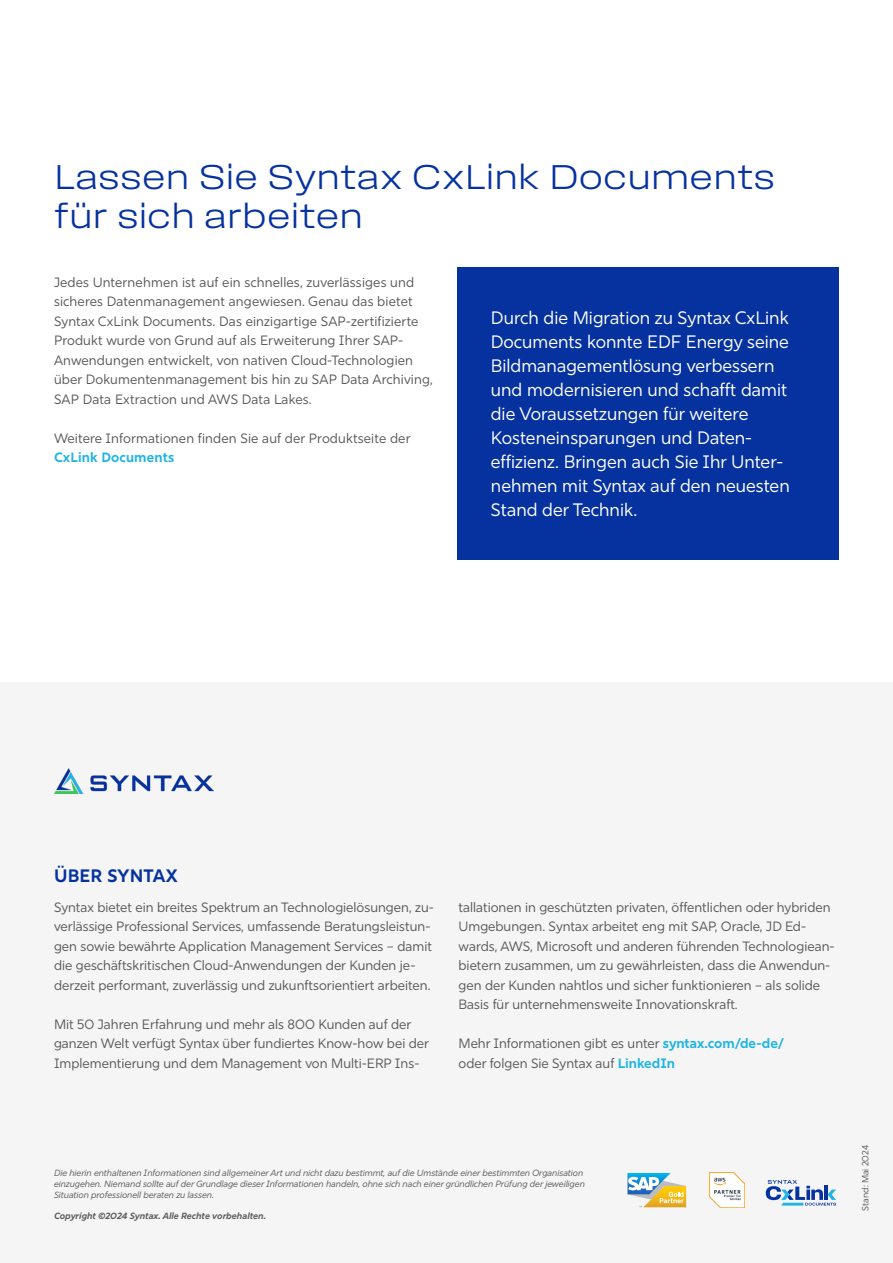
<style>
.page{position:relative;width:893px;height:1263px;background:#fff}
.page>*{position:absolute;margin:0;border:0;box-sizing:border-box;transform-origin:0 0}
.t1{font:36px/39px "Field Gothic No.71 Light Wide";color:#0632a0}
.t2{font:18px/24px "Rig Sans";color:#fff}
.t3{font:700 18px "Rig Sans";letter-spacing:.01em;color:#0632a0}
.t4{font:13.5px/19.5px "Rig Sans";color:#58595b}
.t5{font:italic 9px/10.8px "Rig Sans";letter-spacing:-.005em;color:#58595b}
.t6{font:italic 700 9px "Rig Sans";color:#58595b}
.t7{font:9px "Rig Sans";color:#58595b}
.s1{font-weight:700;color:#1eb4e6}
</style>
<div class="page">
<div style="left:458px;top:267px;width:381px;height:293px;background:#0632a0"></div>
<div style="left:0;top:682px;width:893px;height:581px;background:#f5f5f5"></div>
<img style="left:54px;top:768px;width:160px;height:26px">
<svg style="left:628px;top:1173px;width:58px;height:34px"></svg>
<img style="left:709px;top:1172px;width:35px;height:36px">
<svg style="left:766px;top:1180px;width:70px;height:25px"></svg>
<p class="t1" style="left:54px;top:157px;width:723px">Lassen Sie Syntax CxLink Documents für sich arbeiten</p>
<p class="t4" style="left:54px;top:272px;width:381px">Jedes Unternehmen ist auf ein schnelles, zuverlässiges und sicheres Datenmanagement angewiesen. Genau das bietet Syntax CxLink Documents. Das einzigartige SAP-zertifizierte Produkt wurde von Grund auf als Erweiterung Ihrer SAP-Anwendungen entwickelt, von nativen Cloud-Technologien über Dokumentenmanagement bis hin zu SAP Data Archiving, SAP Data Extraction und AWS Data Lakes.</p>
<p class="t4" style="left:54px;top:428px;width:358px">Weitere Informationen finden Sie auf der Produktseite der<br><span class="s1">CxLink Documents</span></p>
<p class="t2" style="left:491px;top:305px;width:300px">Durch die Migration zu Syntax CxLink Documents konnte EDF Energy seine Bildmanagementlösung verbessern und modernisieren und schafft damit die Voraussetzungen für weitere Kosteneinsparungen und Daten&shy;effizienz. Bringen auch Sie Ihr Unter&shy;nehmen mit Syntax auf den neuesten Stand der Technik.</p>
<p class="t3" style="left:54px;top:865px;width:125px">ÜBER SYNTAX</p>
<p class="t4" style="left:54px;top:897px;width:381px">Syntax bietet ein breites Spektrum an Technologielösungen, zu&shy;verlässige Professional Services, umfassende Beratungsleistun&shy;gen sowie bewährte Application Management Services – damit die geschäftskritischen Cloud-Anwendungen der Kunden je&shy;derzeit performant, zuverlässig und zukunftsorientiert arbeiten.</p>
<p class="t4" style="left:54px;top:1014px;width:377px">Mit 50 Jahren Erfahrung und mehr als 800 Kunden auf der ganzen Welt verfügt Syntax über fundiertes Know-how bei der<br>Implementierung und dem Management von Multi-ERP Ins-</p>
<p class="t4" style="left:459px;top:897px;width:378px">tallationen in geschützten privaten, öffentlichen oder hybriden Umgebungen. Syntax arbeitet eng mit SAP, Oracle, JD Ed&shy;wards, AWS, Microsoft und anderen führenden Technologiean&shy;bietern zusammen, um zu gewährleisten, dass die Anwendun&shy;gen der Kunden nahtlos und sicher funktionieren – als solide Basis für unternehmensweite Innovationskraft.</p>
<p class="t4" style="left:459px;top:1034px;width:327px">Mehr Informationen gibt es unter <span class="s1">syntax.com/de-de/</span></p>
<p class="t4" style="left:459px;top:1053px;width:218px">oder folgen Sie Syntax auf <span class="s1">LinkedIn</span></p>
<p class="t5" style="left:54px;top:1167px;width:532px">Die hierin enthaltenen Informationen sind allgemeiner Art und nicht dazu bestimmt, auf die Umstände einer bestimmten Organisation einzugehen. Niemand sollte auf der Grundlage dieser Informationen handeln, ohne sich nach einer gründlichen Prüfung der jeweiligen<br>Situation professionell beraten zu lassen.</p>
<p class="t6" style="left:54px;top:1210px;width:213px">Copyright ©2024 Syntax. Alle Rechte vorbehalten.</p>
<p class="t7" style="left:860px;top:1211px;width:67px;rotate:-90deg">Stand: Mai 2024</p>
</div>
